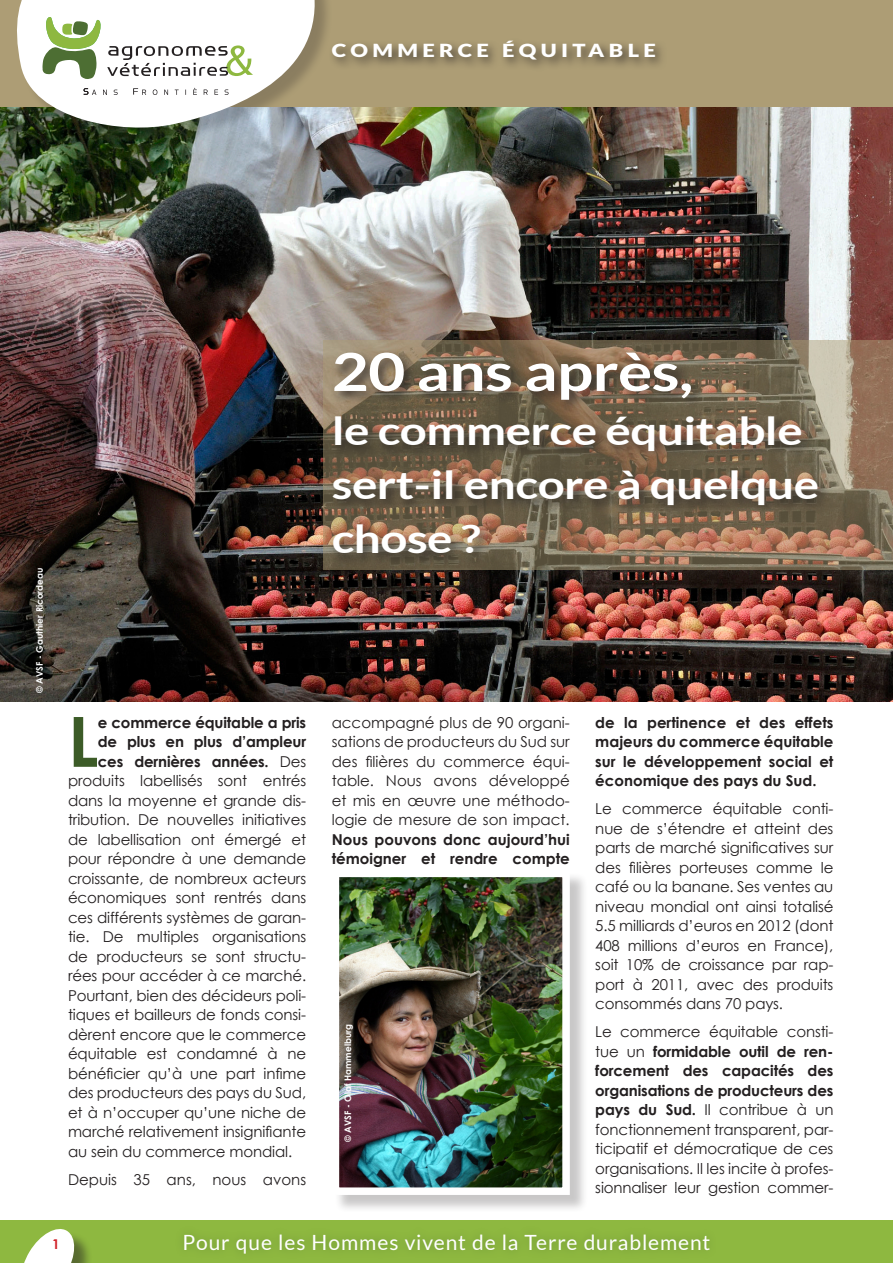
<style>
.page{position:relative;width:893px;height:1263px;background:#fff}
.page>*{position:absolute;margin:0;border:0;box-sizing:border-box;transform-origin:0 0}
.t1{font:700 69.3px "Century Gothic";color:#3c5b27}
.t2{font:700 52.5px "Lato";letter-spacing:-.01em;color:#fff;scale:1.22 1}
.t3{font:700 39px/54px "Lato";letter-spacing:-.01em;color:#fff;scale:1.22 1}
.t4{font:21px "Lato";letter-spacing:.04em;color:#fff}
.t5{font:900 18px "Lato";letter-spacing:.2em;color:#fff;scale:1.22 1}
.t6{font:15px/19.5px "Century Gothic";letter-spacing:-.01em;color:#231f20;text-align:justify}
.t7{font:700 15px/19.5px "Century Gothic";letter-spacing:-.01em;color:#231f20;text-align:justify}
.t8{font:700 13.5px "Century Gothic";color:#d1232a}
.t9{font:700 9px "Century Gothic";color:#fff}
.s1{font-weight:400}
.s2{font-weight:700}
</style>
<div class="page">
<img style="left:0;top:106px;width:893px;height:596px">
<svg style="left:323px;top:340px;width:570px;height:230px;background:#8e7a63"></svg>
<div style="left:0;top:0;width:893px;height:106px;background:#ad9d75"></div>
<div style="left:329px;top:350px;width:502px;height:217px;background:#231f20;opacity:.75"></div>
<div style="left:19px;top:0;width:314px;height:146px;background:#231f20;opacity:.25"></div>
<svg style="left:4px;top:0;width:328px;height:135px"></svg>
<div style="left:334px;top:872px;width:254px;height:342px;background:#231f20;opacity:.25"></div>
<img style="left:334px;top:872px;width:240px;height:327px">
<div style="left:329px;top:37px;width:339px;height:36px;background:#231f20;opacity:.75"></div>
<div style="left:0;top:1220px;width:893px;height:43px;background:#8eb840"></div>
<div style="left:24px;top:1231px;width:68px;height:32px;background:#231f20;opacity:.5"></div>
<svg style="left:24px;top:1229px;width:53px;height:34px"></svg>
<p class="t5" style="left:332px;top:40px;width:267px">COMMERCE ÉQUITABLE</p>
<p class="t9" style="left:33px;top:693px;width:127px;rotate:-90deg">© AVSF - Gauthier Ricordeau</p>
<p class="t1" style="left:68px;top:689px;width:32px">L</p>
<p class="t7" style="left:98px;top:712px;width:210px">e commerce équitable a pris</p>
<p class="t7" style="left:98px;top:731px;width:210px">de plus en plus d’ampleur</p>
<p class="t7" style="left:98px;top:751px;width:210px">ces dernières années. <span class="s1">Des</span></p>
<p class="t6" style="left:68px;top:771px;width:240px">produits labellisés sont entrés</p>
<p class="t6" style="left:68px;top:790px;width:240px">dans la moyenne et grande dis-</p>
<p class="t6" style="left:68px;top:810px;width:240px">tribution. De nouvelles initiatives</p>
<p class="t6" style="left:68px;top:829px;width:240px">de labellisation ont émergé et</p>
<p class="t6" style="left:68px;top:849px;width:240px">pour répondre à une demande</p>
<p class="t6" style="left:68px;top:868px;width:240px">croissante, de nombreux acteurs</p>
<p class="t6" style="left:68px;top:888px;width:240px">économiques sont rentrés dans</p>
<p class="t6" style="left:68px;top:907px;width:240px">ces différents systèmes de garan-</p>
<p class="t6" style="left:68px;top:927px;width:240px">tie. De multiples organisations</p>
<p class="t6" style="left:68px;top:946px;width:240px">de producteurs se sont structu-</p>
<p class="t6" style="left:68px;top:966px;width:240px">rées pour accéder à ce marché.</p>
<p class="t6" style="left:68px;top:985px;width:240px">Pourtant, bien des décideurs poli-</p>
<p class="t6" style="left:68px;top:1005px;width:240px">tiques et bailleurs de fonds consi-</p>
<p class="t6" style="left:68px;top:1024px;width:240px">dèrent encore que le commerce</p>
<p class="t6" style="left:68px;top:1044px;width:240px">équitable est condamné à ne</p>
<p class="t6" style="left:68px;top:1063px;width:240px">bénéficier qu’à une part infime</p>
<p class="t6" style="left:68px;top:1083px;width:240px">des producteurs des pays du Sud,</p>
<p class="t6" style="left:68px;top:1102px;width:240px">et à n’occuper qu’une niche de</p>
<p class="t6" style="left:68px;top:1122px;width:240px">marché relativement insignifiante</p>
<p class="t6" style="left:68px;top:1141px;width:226px">au sein du commerce mondial.</p>
<p class="t6" style="left:68px;top:1169px;width:240px">Depuis 35 ans, nous avons</p>
<p class="t2" style="left:332px;top:342px;width:298px">20 ans après,</p>
<p class="t3" style="left:332px;top:403px;width:401px">le commerce équitable sert-il encore à quelque chose ?</p>
<p class="t6" style="left:332px;top:712px;width:240px">accompagné plus de 90 organi&shy;sations de producteurs du Sud sur des filières du commerce équi&shy;table. Nous avons développé et mis en œuvre une méthodo&shy;logie de mesure de son impact.<br><span class="s2">Nous pouvons donc aujourd’hui témoigner et rendre compte</span></p>
<p class="t9" style="left:341px;top:1142px;width:119px;rotate:-90deg">© AVSF - Olaf Hammelburg</p>
<p class="t7" style="left:595px;top:712px;width:240px">de la pertinence et des effets majeurs du commerce équitable sur le développement social et économique des pays du Sud.</p>
<p class="t6" style="left:595px;top:799px;width:240px">Le commerce équitable conti&shy;nue de s’étendre et atteint des parts de marché significatives sur des filières porteuses comme le café ou la banane. Ses ventes au niveau mondial ont ainsi totalisé 5.5 milliards d’euros en 2012 (dont 408 millions d’euros en France), soit 10% de croissance par rap&shy;port à 2011, avec des produits consommés dans 70 pays.</p>
<p class="t6" style="left:595px;top:1022px;width:240px">Le commerce équitable consti&shy;tue un <span class="s2">formidable outil de ren&shy;forcement des capacités des organisations de producteurs des pays du Sud.</span> Il contribue à un fonctionnement transparent, par&shy;ticipatif et démocratique de ces organisations. Il les incite à profes&shy;sionnaliser leur gestion commer-</p>
<p class="t8" style="left:52px;top:1234px;width:9px">1</p>
<p class="t4" style="left:183px;top:1231px;width:529px">Pour que les Hommes vivent de la Terre durablement</p>
</div>
